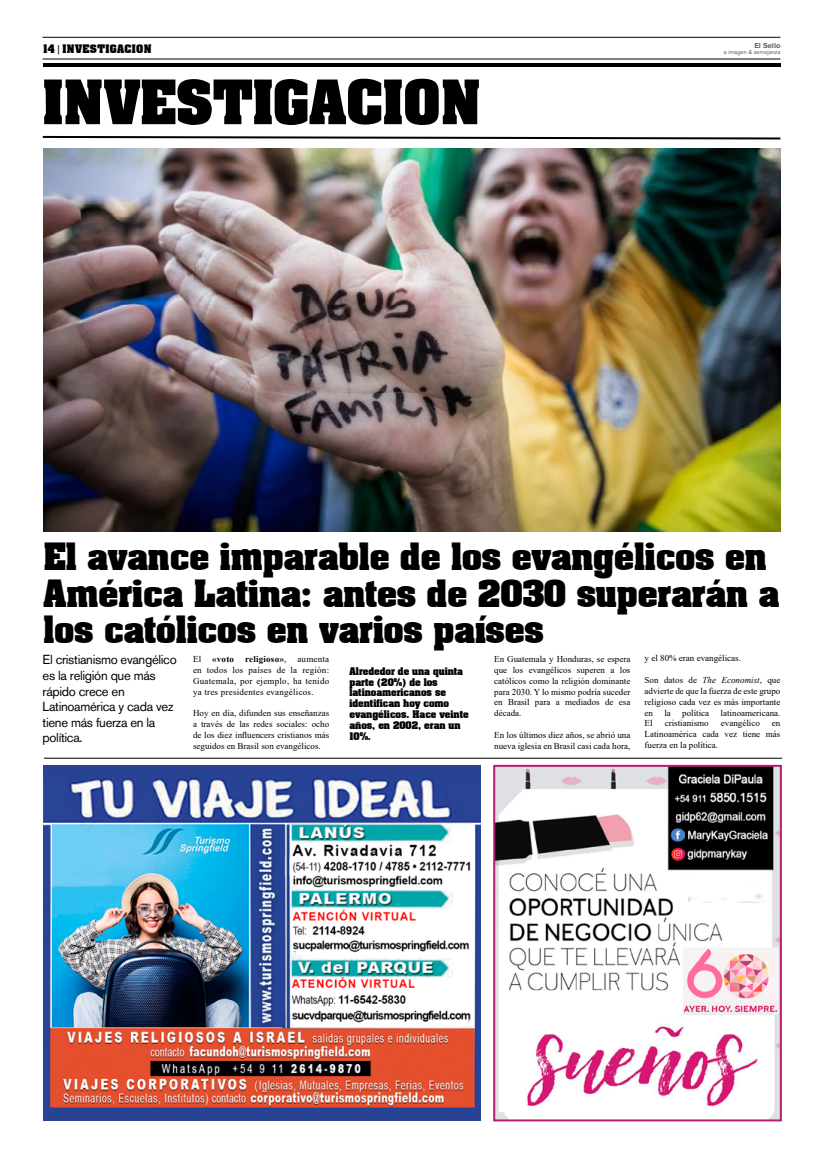
<style>
.page{position:relative;width:823px;height:1163px;background:#fff}
.page>*{position:absolute;margin:0;border:0;box-sizing:border-box;transform-origin:0 0}
.t1{font:700 52px "Aaron";color:#000}
.t2{font:700 32px/36px "Aaron";color:#000}
.t3{font:13px/15.6px "Akzidenz Grotesk BQ";letter-spacing:-.025em;color:#000}
.t4{font:700 10px "Aaron";letter-spacing:.04em;color:#000}
.t5{font:9px/10.8px "Times New Roman";color:#000;text-align:justify}
.t6{font:700 9px/10.8px "Aaron";color:#000}
.t7{font:700 7px "Akzidenz Grotesk BQ";color:#636466}
.t8{font:6px "Akzidenz Grotesk BQ Reg OK";color:#636466}
.s1{font-family:"Akzidenz Grotesk BQ Reg OK";font-weight:400}
.s2{font-style:italic}
.s3{font-weight:700}
</style>
<div class="page">
<hr style="left:43px;top:59px;width:737px;height:1px;background:#000">
<hr style="left:43px;top:63px;width:737px;height:4px;background:#000">
<hr style="left:43px;top:37px;width:737px;height:1px;background:#000">
<hr style="left:44px;top:757px;width:737px;height:1px;background:#000">
<img style="left:44px;top:765px;width:436px;height:355px">
<img style="left:496px;top:767px;width:282px;height:351px">
<div style="left:493px;top:764px;width:288px;height:357px;border:2px solid #b51d72"></div>
<svg style="left:42px;top:135px;width:739px;height:5px"></svg>
<img style="left:44px;top:149px;width:736px;height:382px">
<p class="t4" style="left:43px;top:40px;width:110px">14 <span class="s1">|</span> INVESTIGACION</p>
<p class="t7" style="left:754px;top:41px;width:27px">El Sello</p>
<p class="t8" style="left:723px;top:48px;width:58px">a imagen &amp; semejanza</p>
<h1 class="t1" style="left:43px;top:58px;width:439px">INVESTIGACION</h1>
<h2 class="t2" style="left:43px;top:537px;width:736px">El avance imparable de los evangélicos en<br>América Latina: antes de 2030 superarán a los católicos en varios países</h2>
<p class="t6" style="left:349px;top:665px;width:120px">Alrededor de una quinta parte (20%) de los latinoamericanos se identifican hoy como evangélicos. Hace veinte años, en 2002, eran un<br>10%.</p>
<p class="t5" style="left:494px;top:653px;width:138px">En Guatemala y Honduras, se espera que los evangélicos superen a los católicos como la religión dominante para 2030. Y lo mismo podría suceder en Brasil para a mediados de esa década.</p>
<p class="t5" style="left:644px;top:652px;width:98px">y el 80% eran evangélicas.</p>
<p class="t5" style="left:644px;top:674px;width:137px">Son datos de <span class="s2">The Economist</span>, que advierte de que la fuerza de este grupo religioso cada vez es más importante en</p>
<h3 class="t3" style="left:43px;top:652px;width:136px">El cristianismo evangélico es la religión que más rápido crece en<br>Latinoamérica y cada vez tiene más fuerza en la política.</h3>
<p class="t5" style="left:193px;top:653px;width:138px">El <span class="s3">«voto religioso»</span>, aumenta en todos los países de la región:<br>Guatemala, por ejemplo, ha tenido ya tres presidentes evangélicos.</p>
<p class="t5" style="left:664px;top:706px;width:8px">la</p>
<p class="t5" style="left:682px;top:706px;width:29px">política</p>
<p class="t5" style="left:720px;top:706px;width:61px">latinoamericana.</p>
<p class="t5" style="left:193px;top:707px;width:138px">Hoy en día, difunden sus enseñanzas a través de las redes sociales: ocho de los diez influencers cristianos más seguidos en Brasil son evangélicos.</p>
<p class="t5" style="left:644px;top:717px;width:10px">El</p>
<p class="t5" style="left:664px;top:717px;width:46px">cristianismo</p>
<p class="t5" style="left:720px;top:717px;width:40px">evangélico</p>
<p class="t5" style="left:644px;top:717px;width:137px;text-indent:127px">en Latinoamérica cada vez tiene más fuerza en la política.</p>
<p class="t5" style="left:494px;top:729px;width:138px">En los últimos diez años, se abrió una nueva iglesia en Brasil casi cada hora,</p>
</div>
